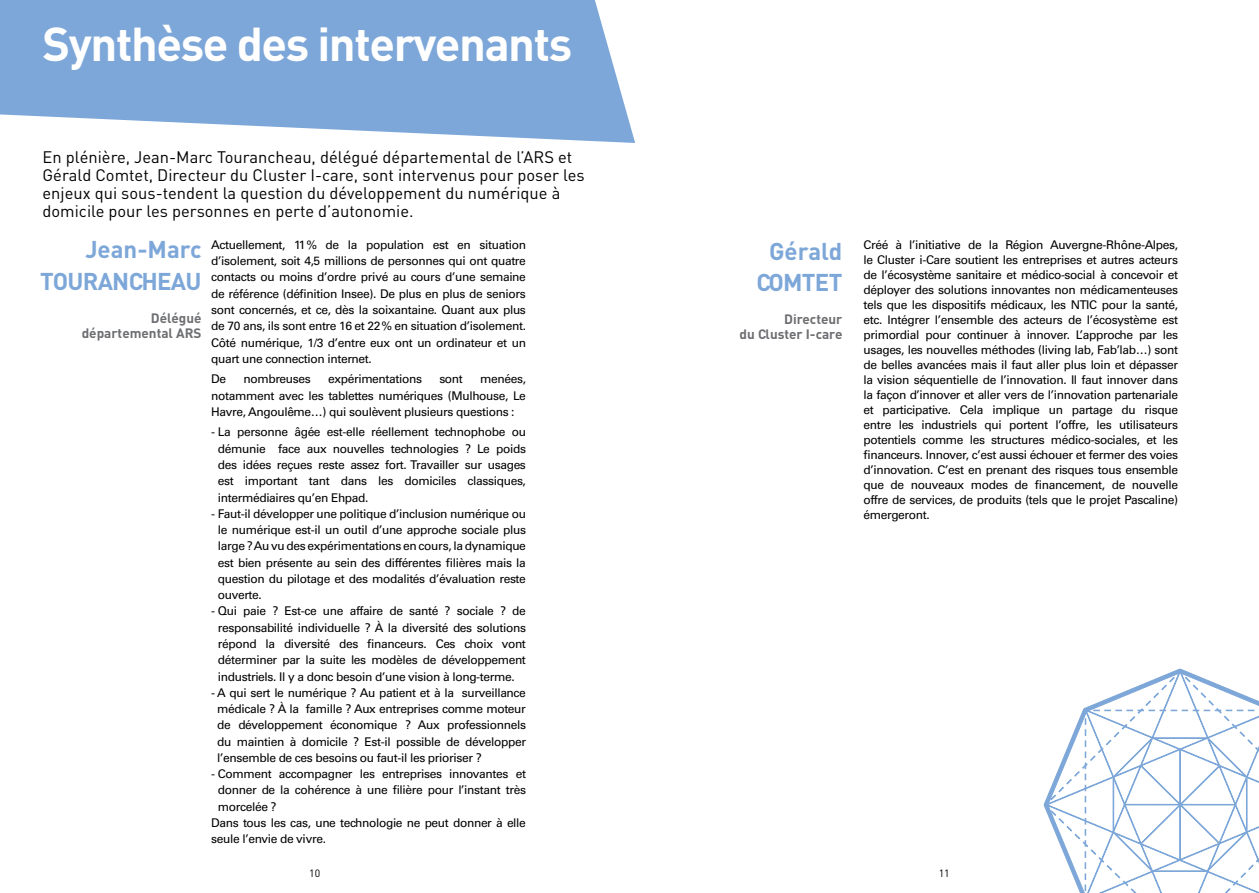
<style>
.page{position:relative;width:1259px;height:893px;background:#fff}
.page>*{position:absolute;margin:0;border:0;box-sizing:border-box;transform-origin:0 0}
.t1{font:700 46.95px "DIN";letter-spacing:-.03em;color:#fff}
.t2{font:700 24px/31.5px "DIN";letter-spacing:-.03em;color:#7da7d8;text-align:right}
.t3{font:700 24px/31.5px "DIN";letter-spacing:-.01em;color:#7da7d8;text-align:center}
.t4{font:16.5px/18px "DIN";color:#000}
.t5{font:700 13.5px/15px "DIN";color:#6d6e71;text-align:right}
.t6{font:12px/16.2px "Univers LT Std";letter-spacing:-.03em;color:#000;text-align:justify}
.t7{font:10.5px "DIN";color:#000}
</style>
<div class="page">
<svg style="left:0;top:0;width:635px;height:143px;background:#8eb2dd"></svg>
<svg style="left:1045px;top:671px;width:214px;height:222px"></svg>
<h1 class="t1" style="left:43px;top:14px;width:531px">Synthèse des intervenants</h1>
<p class="t4" style="left:43px;top:147px;width:543px">En plénière, Jean-Marc Tourancheau, délégué départemental de l’ARS et Gérald Comtet, Directeur du Cluster I-care, sont intervenus pour poser les enjeux qui sous-tendent la question du développement du numérique à domicile pour les personnes en perte d’autonomie.</p>
<h2 class="t2" style="left:40px;top:233px;width:163px">Jean-Marc<br>TOURANCHEAU</h2>
<p class="t5" style="left:82px;top:310px;width:121px">Délégué départemental ARS</p>
<p class="t6" style="left:211px;top:237px;width:316px">Actuellement, 11% de la population est en situation d’isolement, soit 4,5 millions de personnes qui ont quatre contacts ou moins d’ordre privé au cours d’une semaine de référence (définition Insee). De plus en plus de seniors sont concernés, et ce, dès la soixantaine. Quant aux plus de 70 ans, ils sont entre 16 et 22% en situation d’isolement.<br>Côté numérique, 1/3 d’entre eux ont un ordinateur et un quart une connection internet.</p>
<p class="t6" style="left:211px;top:371px;width:16px">De</p>
<p class="t6" style="left:243px;top:371px;width:69px">nombreuses</p>
<p class="t6" style="left:328px;top:371px;width:95px">expérimentations</p>
<p class="t6" style="left:439px;top:371px;width:25px">sont</p>
<p class="t6" style="left:211px;top:371px;width:316px;text-indent:269px">menées, notamment avec les tablettes numériques (Mulhouse, Le Havre, Angoulême…) qui soulèvent plusieurs questions :</p>
<p class="t6" style="left:218px;top:424px;width:310px;text-indent:-7px">- La personne âgée est‐elle réellement technophobe ou démunie face aux nouvelles technologies ? Le poids des idées reçues reste assez fort. Travailler sur usages est important tant dans les domiciles classiques, intermédiaires qu’en Ehpad.</p>
<p class="t6" style="left:218px;top:506px;width:310px;text-indent:-7px">- Faut‐il développer une politique d’inclusion numérique ou le numérique est‐il un outil d’une approche sociale plus large ? Au vu des expérimentations en cours, la dynamique est bien présente au sein des différentes filières mais la question du pilotage et des modalités d’évaluation reste ouverte.</p>
<p class="t6" style="left:211px;top:603px;width:316px;text-align:center">- Qui paie ? Est‐ce une affaire de santé ? sociale ? de responsabilité individuelle ? à la diversité des solutions répond la diversité des financeurs. Ces choix vont déterminer par la suite les modèles de développement industriels. Il y a donc besoin d’une vision à long‐terme.</p>
<p class="t6" style="left:217px;top:685px;width:310px;text-indent:-6px">- A qui sert le numérique ? Au patient et à la surveillance médicale ? À la famille ? Aux entreprises comme moteur de développement économique ? Aux professionnels du maintien à domicile ? Est‐il possible de développer l’ensemble de ces besoins ou faut‐il les prioriser ?</p>
<p class="t6" style="left:211px;top:766px;width:316px">- Comment accompagner les entreprises innovantes et</p>
<p class="t6" style="left:218px;top:782px;width:310px">donner de la cohérence à une filière pour l’instant très</p>
<p class="t6" style="left:218px;top:798px;width:60px">morcelée ?</p>
<p class="t6" style="left:211px;top:815px;width:316px">Dans tous les cas, une technologie ne peut donner à elle</p>
<p class="t6" style="left:211px;top:831px;width:116px">seule l’envie de vivre.</p>
<h2 class="t3" style="left:756px;top:235px;width:87px">Gérald<br>COMTET</h2>
<p class="t5" style="left:739px;top:311px;width:104px">Directeur<br>du Cluster I-care</p>
<p class="t6" style="left:863px;top:237px;width:316px;line-height:15px">Créé à l’initiative de la Région Auvergne‐Rhône‐Alpes, le Cluster i‐Care soutient les entreprises et autres acteurs de l’écosystème sanitaire et médico‐social à concevoir et déployer des solutions innovantes non médicamenteuses tels que les dispositifs médicaux, les NTIC pour la santé, etc. Intégrer l’ensemble des acteurs de l’écosystème est primordial pour continuer à innover. L’approche par les usages, les nouvelles méthodes (living lab, Fab’lab…) sont de belles avancées mais il faut aller plus loin et dépasser la vision séquentielle de l’innovation. Il faut innover dans la façon d’innover et aller vers de l’innovation partenariale et participative. Cela implique un partage du risque entre les industriels qui portent l’offre, les utilisateurs potentiels comme les structures médico‐sociales, et les financeurs. Innover, c’est aussi échouer et fermer des voies d’innovation. C’est en prenant des risques tous ensemble que de nouveaux modes de financement, de nouvelle offre de services, de produits (tels que le projet Pascaline) émergeront.</p>
<p class="t7" style="left:309px;top:866px;width:12px">10</p>
<p class="t7" style="left:938px;top:866px;width:12px">11</p>
</div>
